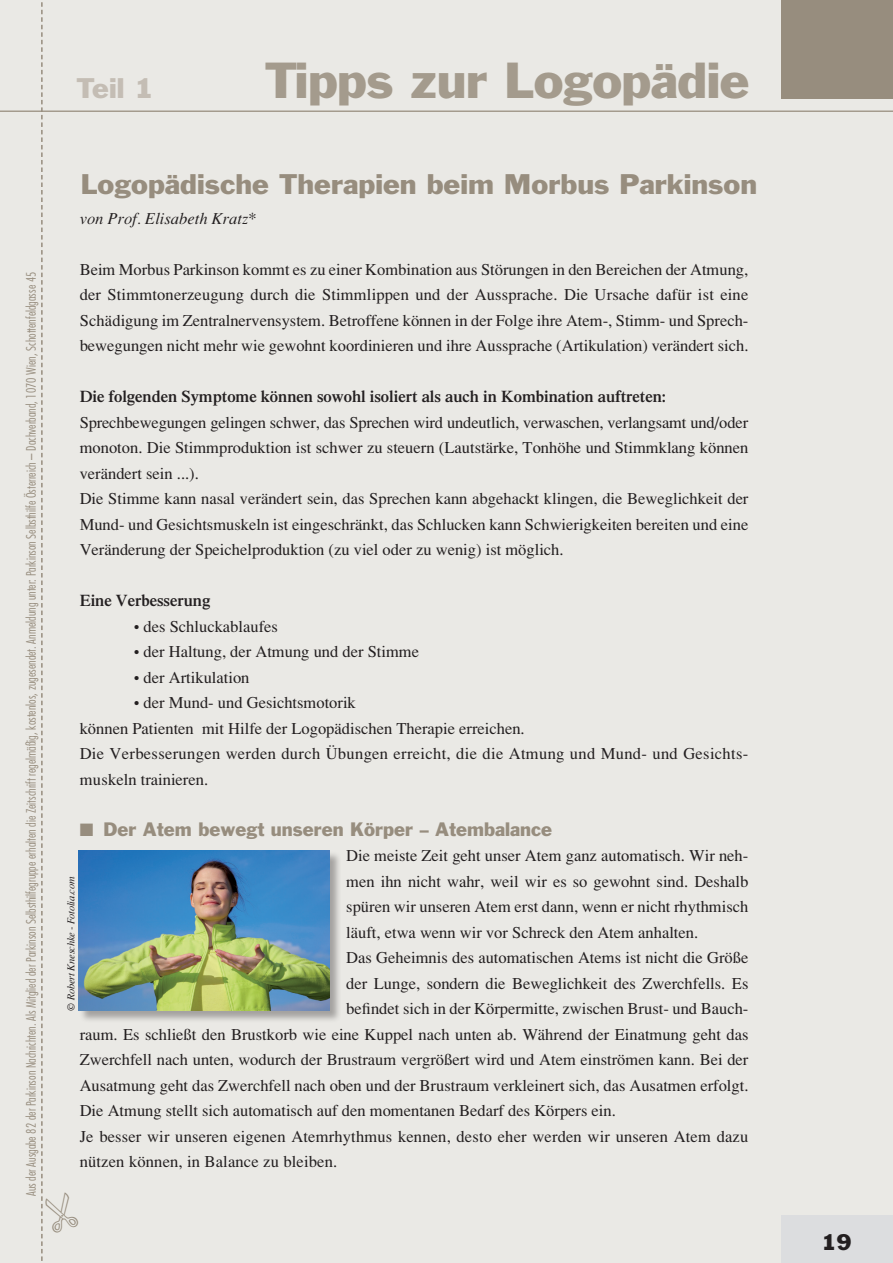
<style>
.page{position:relative;width:893px;height:1263px;background:#eae9e5}
.page>*{position:absolute;margin:0;border:0;box-sizing:border-box;transform-origin:0 0}
.t1{font:46.8px "Franklin Gothic";letter-spacing:-.01em;color:#a49b8d;scale:1.04 1}
.t2{font:26.25px "Franklin Gothic";color:#978d7e;scale:1.05 1}
.t3{font:26.25px "Franklin Gothic";color:#c4bdb4;scale:1.05 1}
.t4{font:21px "Franklin Gothic";color:#231f20}
.t5{font:18px "Franklin Gothic";color:#978d7e}
.t6{font:16.5px/25.5px "Times";color:#231f20}
.t7{font:600 16.5px "Times";color:#231f20}
.t8{font:italic 16.5px "Times";color:#231f20}
.t9{font:300 condensed 12.75px "Futura";color:#978d7e}
.t10{font:italic 10.5px "Times";letter-spacing:-.02em;color:#231f20}
</style>
<div class="page">
<div style="left:781px;top:0;width:112px;height:98px;background:#978d7e"></div>
<div style="left:781px;top:1215px;width:112px;height:48px;background:#dcdddf"></div>
<hr style="left:0;top:110px;width:893px;height:2px;background:#a49b8d">
<div style="left:78px;top:850px;width:263px;height:172px;background:#231f20;opacity:.35"></div>
<img style="left:80px;top:850px;width:249px;height:161px">
<svg style="left:41px;top:2px;width:39px;height:1259px"></svg>
<p class="t9" style="left:23px;top:1196px;width:926px;rotate:-90deg">Aus der Ausgabe 82 der Parkinson Nachrichten. Als Mitglied der Parkinson Selbsthilfegruppe erhalten die Zeitschrift regelmäßig, kostenlos, zugesendet. Anmeldung unter: Parkinson Selbsthilfe Österreich – Dachverband, 1070 Wien, Schottenfeldgasse 45</p>
<h2 class="t3" style="left:76px;top:71px;width:76px">Teil 1</h2>
<h1 class="t1" style="left:265px;top:50px;width:468px">Tipps zur Logopädie</h1>
<h2 class="t2" style="left:81px;top:168px;width:646px">Logopädische Therapien beim Morbus Parkinson</h2>
<p class="t8" style="left:80px;top:208px;width:178px">von Prof. Elisabeth Kratz*</p>
<p class="t6" style="left:80px;top:256px;width:670px;text-align:justify">Beim Morbus Parkinson kommt es zu einer Kombination aus Störungen in den Bereichen der Atmung, der Stimmtonerzeugung durch die Stimmlippen und der Aussprache. Die Ursache dafür ist eine Schädigung im Zentralnervensystem. Betroffene können in der Folge ihre Atem-, Stimm- und Sprech&shy;bewegungen nicht mehr wie gewohnt koordinieren und ihre Aussprache (Artikulation) verändert sich.</p>
<p class="t7" style="left:80px;top:387px;width:588px">Die folgenden Symptome können sowohl isoliert als auch in Kombination auftreten:</p>
<p class="t6" style="left:80px;top:409px;width:670px">Sprechbewegungen gelingen schwer, das Sprechen wird undeutlich, verwaschen, verlangsamt und/oder monoton. Die Stimmproduktion ist schwer zu steuern (Lautstärke, Tonhöhe und Stimmklang können verändert sein ...).<br>Die Stimme kann nasal verändert sein, das Sprechen kann abgehackt klingen, die Beweglichkeit der Mund- und Gesichtsmuskeln ist eingeschränkt, das Schlucken kann Schwierigkeiten bereiten und eine Veränderung der Speichelproduktion (zu viel oder zu wenig) ist möglich.</p>
<p class="t7" style="left:80px;top:591px;width:132px">Eine Verbesserung</p>
<p class="t6" style="left:134px;top:613px;width:146px">• des Schluckablaufes</p>
<p class="t6" style="left:134px;top:639px;width:287px">• der Haltung, der Atmung und der Stimme</p>
<p class="t6" style="left:134px;top:664px;width:117px">• der Artikulation</p>
<p class="t6" style="left:80px;top:690px;width:670px;text-indent:54px">• der Mund- und Gesichtsmotorik<br>können Patienten mit Hilfe der Logopädischen Therapie erreichen.<br>Die Verbesserungen werden durch Übungen erreicht, die die Atmung und Mund- und Gesichts&shy;muskeln trainieren.</p>
<p class="t5" style="left:80px;top:817px;width:474px">■ Der Atem bewegt unseren Körper – Atembalance</p>
<p class="t6" style="left:346px;top:843px;width:404px">Die meiste Zeit geht unser Atem ganz automatisch. Wir neh-</p>
<p class="t6" style="left:346px;top:868px;width:404px">men ihn nicht wahr, weil wir es so gewohnt sind. Deshalb</p>
<p class="t6" style="left:346px;top:894px;width:404px">spüren wir unseren Atem erst dann, wenn er nicht rhythmisch</p>
<p class="t6" style="left:346px;top:919px;width:353px">läuft, etwa wenn wir vor Schreck den Atem anhalten.</p>
<p class="t6" style="left:346px;top:945px;width:404px">Das Geheimnis des automatischen Atems ist nicht die Größe</p>
<p class="t6" style="left:346px;top:970px;width:404px">der Lunge, sondern die Beweglichkeit des Zwerchfells. Es</p>
<p class="t6" style="left:346px;top:996px;width:404px">befindet sich in der Körpermitte, zwischen Brust- und Bauch-</p>
<p class="t6" style="left:80px;top:1021px;width:670px">raum. Es schließt den Brustkorb wie eine Kuppel nach unten ab. Während der Einatmung geht das</p>
<p class="t6" style="left:80px;top:1047px;width:670px">Zwerchfell nach unten, wodurch der Brustraum vergrößert wird und Atem einströmen kann. Bei der</p>
<p class="t6" style="left:80px;top:1072px;width:670px">Ausatmung geht das Zwerchfell nach oben und der Brustraum verkleinert sich, das Ausatmen erfolgt.</p>
<p class="t6" style="left:80px;top:1098px;width:538px">Die Atmung stellt sich automatisch auf den momentanen Bedarf des Körpers ein.</p>
<p class="t6" style="left:80px;top:1123px;width:670px">Je besser wir unseren eigenen Atemrhythmus kennen, desto eher werden wir unseren Atem dazu</p>
<p class="t6" style="left:80px;top:1149px;width:259px">nützen können, in Balance zu bleiben.</p>
<p class="t10" style="left:65px;top:1011px;width:136px;rotate:-90deg">© Robert Kneschke - Fotolia.com</p>
<p class="t4" style="left:821px;top:1228px;width:32px">19</p>
</div>
